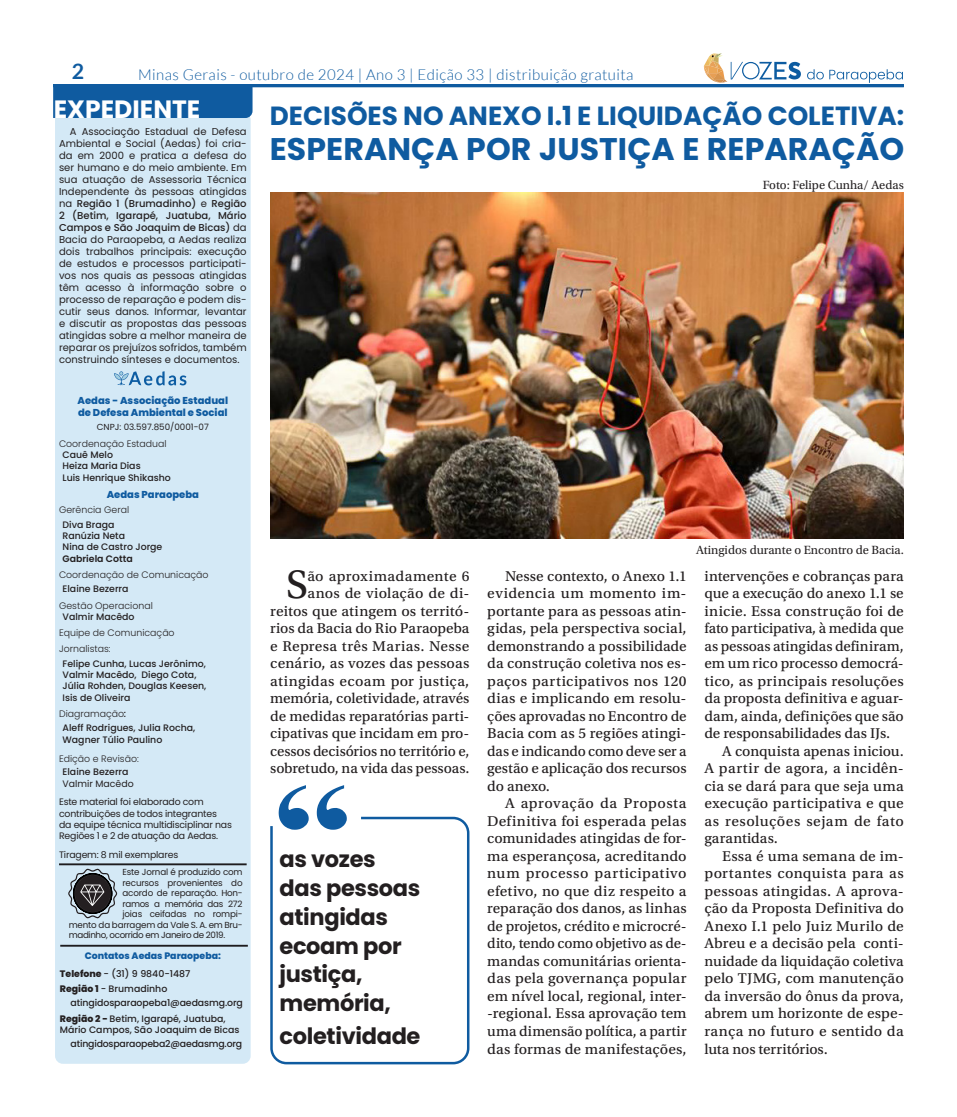
<style>
.page{position:relative;width:957px;height:1117px;background:#fff}
.page>*{position:absolute;margin:0;border:0;box-sizing:border-box;transform-origin:0 0}
.corpo_do_texto_-_Livre{font:41.88px "Utopia Std Capt";color:#231f20}
.título_35{font:700 31.25px "Poppins";letter-spacing:.005em;color:#0f5ba0}
.título_35-2{font:700 26.25px "Poppins";color:#0f5ba0}
.t1{font:700 25px "Poppins";color:#fff}
.olho_1{font:700 22.5px/28.8px "Poppins";letter-spacing:-.015em;color:#231f20}
.t2{font:700 21.25px "Lato";color:#0f5ba0}
.corpo_do_texto_-_Livre-2{font:15px/17.5px "Utopia Std Capt";letter-spacing:.005em;color:#231f20;text-align:justify}
.t3{font:300 15px "Lato";letter-spacing:.03em;color:#0f5ba0}
.Vozesdagente_título{font:12.5px "Utopia Std";color:#231f20}
.t4{font:10px/12px "Poppins";color:#231f20;text-align:justify}
.t5{font:800 10px/12px "Poppins";color:#0f5ba0}
.t6{font:500 9.38px/11.2px "Poppins";color:#231f20}
.t7{font:9.38px/11.2px "Poppins";letter-spacing:-.02em;color:#231f20}
.t8{font:300 9.38px "Poppins";color:#231f20}
.t9{font:500 9.38px "Poppins";letter-spacing:-.02em;color:#231f20}
.t10{font:800 9.38px "Poppins";color:#0f5ba0}
.t11{font:600 9.38px "Poppins";color:#231f20}
.t12{font:9.38px "Poppins";color:#231f20}
.t13{font:8.75px "Poppins";letter-spacing:-.02em;color:#231f20}
.t14{font:8.75px "Poppins";letter-spacing:-.04em;color:#231f20}
.t15{font:8.75px "Poppins";color:#231f20}
.s1{font-weight:500}
.s2{font-weight:500;font-style:italic}
.s3{font-weight:800}
</style>
<div class="page">
<svg style="left:807px;top:69px;width:96px;height:14px"></svg>
<svg style="left:704px;top:54px;width:97px;height:29px"></svg>
<hr style="left:53px;top:84px;width:851px;height:3px;background:#0f5ba0">
<div style="left:55px;top:112px;width:196px;height:951px;background:#d4e9f6;border-radius:8px"></div>
<div style="left:53px;top:87px;width:199px;height:31px;background:#0f5ba0"></div>
<svg style="left:61px;top:865px;width:64px;height:54px"></svg>
<hr style="left:60px;top:944px;width:188px;height:2px;background:#231f20">
<hr style="left:59px;top:863px;width:188px;height:2px;background:#231f20">
<svg style="left:114px;top:371px;width:72px;height:14px"></svg>
<svg style="left:270px;top:815px;width:200px;height:250px"></svg>
<svg style="left:317px;top:785px;width:30px;height:44px"></svg>
<svg style="left:279px;top:785px;width:30px;height:44px"></svg>
<img style="left:270px;top:192px;width:634px;height:347px">
<h3 class="t2" style="left:72px;top:59px;width:14px">2</h3>
<p class="t3" style="left:138px;top:66px;width:497px">Minas Gerais - outubro de 2024 | Ano 3 | Edição 33 | distribuição gratuita</p>
<p class="t1" style="left:54px;top:95px;width:148px">EXPEDIENTE</p>
<p class="título_35-2" style="left:270px;top:101px;width:636px">DECISÕES NO ANEXO I.1 E LIQUIDAÇÃO COLETIVA:</p>
<p class="título_35" style="left:270px;top:131px;width:636px">ESPERANÇA POR JUSTIÇA E REPARAÇÃO</p>
<p class="t4" style="left:59px;top:125px;width:189px;text-indent:11px">A Associação Estadual de Defesa Ambiental e Social (Aedas) foi cria&shy;da em 2000 e pratica a defesa do ser humano e do meio ambiente. Em sua atuação de Assessoria Técnica Independente às pessoas atingidas na <span class="s1">Região 1 (Brumadinho)</span> e <span class="s1">Região 2 (Betim, Igarapé, Juatuba, Mário Campos e São Joaquim de Bicas)</span> da Bacia do Paraopeba, a Aedas realiza dois trabalhos principais: execução de estudos e processos participati&shy;vos nos quais as pessoas atingidas têm acesso à informação sobre o processo de reparação e podem dis&shy;cutir seus danos. Informar, levantar e discutir as propostas das pessoas atingidas sobre a melhor maneira de reparar os prejuízos sofridos, também construindo sínteses e documentos.</p>
<p class="Vozesdagente_título" style="left:762px;top:178px;width:143px">Foto: Felipe Cunha/ Aedas</p>
<p class="t5" style="left:77px;top:395px;width:152px">Aedas - Associação Estadual de Defesa Ambiental e Social</p>
<p class="t15" style="left:97px;top:422px;width:113px">CNPJ: 03.597.850/0001-07</p>
<p class="t8" style="left:59px;top:438px;width:109px">Coordenação Estadual</p>
<p class="t6" style="left:63px;top:449px;width:52px">Cauê Melo</p>
<p class="t6" style="left:63px;top:460px;width:80px">Heiza Maria Dias</p>
<p class="t6" style="left:63px;top:472px;width:110px">Luis Henrique Shikasho</p>
<p class="t5" style="left:107px;top:488px;width:94px">Aedas Paraopeba</p>
<p class="t8" style="left:59px;top:504px;width:72px">Gerência Geral</p>
<p class="t6" style="left:63px;top:519px;width:53px">Diva Braga</p>
<p class="t6" style="left:63px;top:530px;width:64px">Ranúzia Neta</p>
<p class="t6" style="left:63px;top:541px;width:101px">Nina de Castro Jorge</p>
<p class="t11" style="left:63px;top:552px;width:72px">Gabriela Cotta</p>
<p class="t8" style="left:59px;top:569px;width:151px">Coordenação de Comunicação</p>
<p class="t6" style="left:63px;top:583px;width:67px">Elaine Bezerra</p>
<p class="t8" style="left:59px;top:599px;width:95px">Gestão Operacional</p>
<p class="t6" style="left:63px;top:611px;width:73px">Valmir Macêdo</p>
<p class="t8" style="left:59px;top:627px;width:117px">Equipe de Comunicação</p>
<p class="t8" style="left:59px;top:643px;width:53px">Jornalistas:</p>
<p class="t6" style="left:63px;top:658px;width:145px">Felipe Cunha, Lucas Jerônimo,<br>Valmir Macêdo, Diego Cota,</p>
<p class="t6" style="left:63px;top:680px;width:145px">Júlia Rohden, Douglas Keesen,</p>
<p class="t6" style="left:63px;top:691px;width:69px">Isis de Oliveira</p>
<p class="t8" style="left:59px;top:708px;width:69px">Diagramação<span class="s2">:</span></p>
<p class="t6" style="left:63px;top:722px;width:134px">Aleff Rodrigues, Julia Rocha,<br>Wagner Túlio Paulino</p>
<p class="t8" style="left:59px;top:752px;width:81px">Edição e Revisão:</p>
<p class="t6" style="left:63px;top:766px;width:67px">Elaine Bezerra</p>
<p class="t12" style="left:63px;top:777px;width:73px">Valmir Macêdo</p>
<p class="t7" style="left:59px;top:796px;width:174px">Este material foi elaborado com contribuições de todos integrantes<br>da equipe técnica multidisciplinar nas Regiões 1 e 2 de atuação da Aedas.</p>
<p class="t7" style="left:59px;top:848px;width:121px">Tiragem: 8 mil exemplares</p>
<p class="t13" style="left:123px;top:867px;width:122px">Este Jornal é produzido com</p>
<p class="t13" style="left:123px;top:877px;width:122px">recursos provenientes do</p>
<p class="t13" style="left:123px;top:888px;width:121px">acordo de reparação. Hon-</p>
<p class="t14" style="left:123px;top:898px;width:121px">ramos a memória das 272</p>
<p class="t13" style="left:123px;top:909px;width:121px">joias ceifadas no rompi-</p>
<p class="t13" style="left:69px;top:919px;width:175px">mento da barragem da Vale S. A. em Bru-</p>
<p class="t14" style="left:69px;top:930px;width:158px">madinho, ocorrido em Janeiro de 2019.</p>
<p class="t10" style="left:85px;top:949px;width:138px">Contatos Aedas Paraopeba:</p>
<p class="t6" style="left:60px;top:968px;width:132px"><span class="s3">Telefone</span> - (31) 9 9840-1487</p>
<p class="t6" style="left:60px;top:982px;width:109px"><span class="s3">Região 1</span> - Brumadinho</p>
<p class="t6" style="left:71px;top:996px;width:174px">atingidosparaopeba1@aedasmg.org</p>
<p class="t6" style="left:60px;top:1012px;width:181px"><span class="s3">Região 2 -</span> Betim, Igarapé, Juatuba,<br>Mário Campos, São Joaquim de Bicas</p>
<p class="t9" style="left:71px;top:1037px;width:173px">atingidosparaopeba2@aedasmg.org</p>
<p class="corpo_do_texto_-_Livre" style="left:286px;top:561px;width:23px">S</p>
<p class="corpo_do_texto_-_Livre-2" style="left:270px;top:567px;width:201px;text-align:right">ão aproximadamente 6<br>anos de violação de di&shy;reitos que atingem os territó&shy;rios da Bacia do Rio Paraopeba e Represa três Marias. Nesse cenário, as vozes das pessoas atingidas ecoam por justiça, memória, coletividade, através de medidas reparatórias parti&shy;cipativas que incidam em pro&shy;cessos decisórios no território e, sobretudo, na vida das pessoas.</p>
<p class="olho_1" style="left:279px;top:844px;width:142px">as vozes das pessoas atingidas ecoam por justiça, memória,</p>
<p class="olho_1" style="left:279px;top:1021px;width:142px">coletividade</p>
<p class="corpo_do_texto_-_Livre-2" style="left:487px;top:567px;width:201px;text-indent:18px">Nesse contexto, o Anexo 1.1 evidencia um momento im&shy;portante para as pessoas atin&shy;gidas, pela perspectiva social, demonstrando a possibilidade da construção coletiva nos es&shy;paços participativos nos 120 dias e implicando em resolu&shy;ções aprovadas no Encontro de Bacia com as 5 regiões atingi&shy;das e indicando como deve ser a gestão e aplicação dos recursos do anexo.</p>
<p class="corpo_do_texto_-_Livre-2" style="left:487px;top:794px;width:201px;text-indent:18px">A aprovação da Proposta Definitiva foi esperada pelas comunidades atingidas de for&shy;ma esperançosa, acreditando num processo participativo efetivo, no que diz respeito a reparação dos danos, as linhas de projetos, crédito e microcré&shy;dito, tendo como objetivo as de&shy;mandas comunitárias orienta&shy;das pela governança popular em nível local, regional, inter--regional. Essa aprovação tem uma dimensão política, a partir das formas de manifestações,</p>
<p class="Vozesdagente_título" style="left:696px;top:543px;width:209px">Atingidos durante o Encontro de Bacia.</p>
<p class="corpo_do_texto_-_Livre-2" style="left:704px;top:567px;width:201px">intervenções e cobranças para que a execução do anexo 1.1 se inicie. Essa construção foi de fato participativa, à medida que as pessoas atingidas definiram, em um rico processo democrá&shy;tico, as principais resoluções da proposta definitiva e aguar&shy;dam, ainda, definições que são de responsabilidades das IJs.</p>
<p class="corpo_do_texto_-_Livre-2" style="left:704px;top:742px;width:201px;text-indent:18px">A conquista apenas iniciou.<br>A partir de agora, a incidên&shy;cia se dará para que seja uma execução participativa e que as resoluções sejam de fato garantidas.</p>
<p class="corpo_do_texto_-_Livre-2" style="left:704px;top:847px;width:201px;text-indent:18px">Essa é uma semana de im&shy;portantes conquista para as pessoas atingidas. A aprova&shy;ção da Proposta Definitiva do Anexo I.1 pelo Juiz Murilo de Abreu e a decisão pela conti&shy;nuidade da liquidação coletiva pelo TJMG, com manutenção da inversão do ônus da prova, abrem um horizonte de espe&shy;rança no futuro e sentido da luta nos territórios.</p>
</div>
